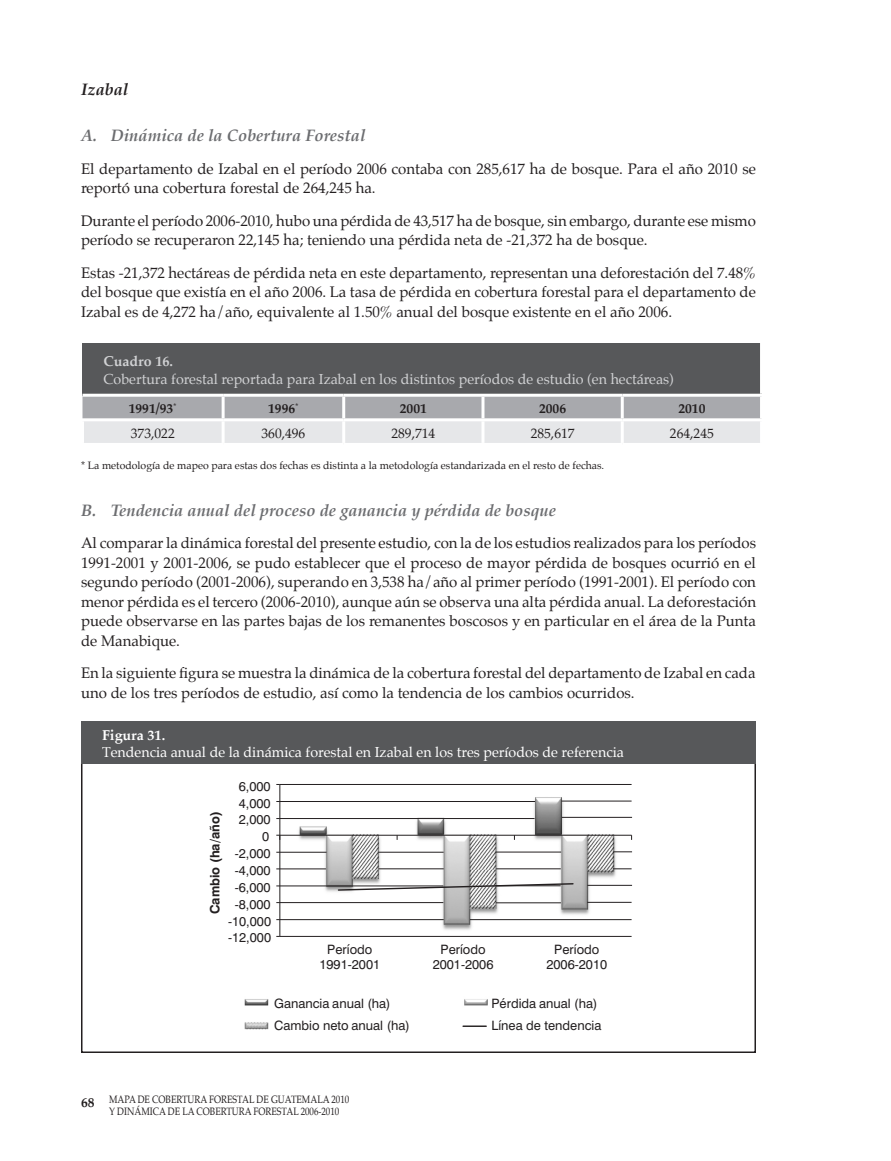
<style>
.page{position:relative;width:891px;height:1161px;background:#fff}
.page>*{position:absolute;margin:0;border:0;box-sizing:border-box;transform-origin:0 0}
.SUBTITU_cursivo_gris{font:italic 700 16.5px "Palatino";color:#6c6d70}
.SUBTITU_1_1{font:italic 700 16.5px "Palatino";color:#231f20}
.TEXTO_gral{font:15px/19.5px "Palatino";color:#231f20}
.t1{font:14.25px/17.1px "Palatino";color:#d1d2d4}
.TITULAR_cuadros{font:14.25px/17.1px "Palatino";color:#fff}
.t2{font:13.5px "Palatino";color:#231f20}
.t3{font:700 13.5px "Palatino";color:#231f20}
.t4{font:12.9px/15.5px "Swiss 721 BT";color:#231f20;text-align:center}
.t5{font:700 12.9px "Swiss 721 BT";color:#231f20}
.LLAMADAS{font:10.5px "Palatino";color:#231f20}
.LLAMADAS-2{font:10.5px "Palatino";color:#231f20;scale:.85 1}
.s1{font-weight:700}
</style>
<div class="page">
<div style="left:82px;top:343px;width:680px;height:52px;background:#57585a"></div>
<svg style="left:82px;top:397px;width:678px;height:46px;background:#c8c9cc"></svg>
<hr style="left:222px;top:397px;width:3px;height:21px;background:#fff">
<hr style="left:342px;top:397px;width:3px;height:21px;background:#fff">
<hr style="left:482px;top:397px;width:2px;height:21px;background:#fff">
<hr style="left:621px;top:397px;width:3px;height:21px;background:#fff">
<hr style="left:222px;top:421px;width:3px;height:22px;background:#fff">
<hr style="left:342px;top:421px;width:3px;height:22px;background:#fff">
<hr style="left:482px;top:421px;width:2px;height:22px;background:#fff">
<hr style="left:621px;top:421px;width:3px;height:22px;background:#fff">
<hr style="left:82px;top:394px;width:141px;height:3px;background:#fff">
<hr style="left:223px;top:394px;width:121px;height:3px;background:#fff">
<hr style="left:344px;top:394px;width:139px;height:3px;background:#fff">
<hr style="left:483px;top:394px;width:139px;height:3px;background:#fff">
<hr style="left:622px;top:394px;width:141px;height:3px;background:#fff">
<hr style="left:760px;top:343px;width:3px;height:51px;background:#fff">
<hr style="left:81px;top:418px;width:142px;height:3px;background:#fff">
<hr style="left:81px;top:421px;width:3px;height:22px;background:#fff">
<hr style="left:223px;top:418px;width:121px;height:3px;background:#fff">
<hr style="left:344px;top:418px;width:139px;height:3px;background:#fff">
<hr style="left:483px;top:418px;width:139px;height:3px;background:#fff">
<hr style="left:622px;top:418px;width:141px;height:3px;background:#fff">
<div style="left:81px;top:721px;width:675px;height:42px;background:#57585a"></div>
<img style="left:244px;top:795px;width:373px;height:235px">
<hr style="left:280px;top:936px;width:352px;height:1px;background:#231f20">
<hr style="left:470px;top:919px;width:162px;height:1px;background:#231f20">
<hr style="left:280px;top:919px;width:164px;height:1px;background:#231f20">
<hr style="left:587px;top:902px;width:45px;height:1px;background:#231f20">
<hr style="left:496px;top:902px;width:65px;height:1px;background:#231f20">
<hr style="left:280px;top:902px;width:163px;height:1px;background:#231f20">
<hr style="left:587px;top:885px;width:45px;height:1px;background:#231f20">
<hr style="left:280px;top:886px;width:163px;height:1px;background:#231f20">
<svg style="left:613px;top:868px;width:19px;height:1px"></svg>
<hr style="left:496px;top:868px;width:65px;height:1px;background:#231f20">
<hr style="left:379px;top:868px;width:65px;height:1px;background:#231f20">
<hr style="left:280px;top:869px;width:46px;height:1px;background:#231f20">
<svg style="left:613px;top:851px;width:19px;height:1px"></svg>
<hr style="left:496px;top:852px;width:65px;height:1px;background:#231f20">
<hr style="left:379px;top:852px;width:65px;height:1px;background:#231f20">
<hr style="left:280px;top:852px;width:47px;height:1px;background:#231f20">
<hr style="left:280px;top:818px;width:255px;height:1px;background:#231f20">
<hr style="left:562px;top:817px;width:70px;height:1px;background:#231f20">
<hr style="left:561px;top:801px;width:71px;height:1px;background:#231f20">
<hr style="left:280px;top:801px;width:255px;height:1px;background:#231f20">
<hr style="left:280px;top:784px;width:352px;height:1px;background:#231f20">
<hr style="left:279px;top:785px;width:1px;height:151px;background:#231f20">
<hr style="left:280px;top:835px;width:352px;height:1px;background:#231f20">
<svg style="left:276px;top:835px;width:4px;height:5px"></svg>
<svg style="left:337px;top:882px;width:237px;height:10px"></svg>
<svg style="left:463px;top:1026px;width:23px;height:1px"></svg>
<p class="SUBTITU_1_1" style="left:81px;top:79px;width:49px">Izabal</p>
<p class="SUBTITU_cursivo_gris" style="left:81px;top:126px;width:286px">A. Dinámica de la Cobertura Forestal</p>
<p class="TEXTO_gral" style="left:81px;top:160px;width:676px">El departamento de Izabal en el período 2006 contaba con 285,617 ha de bosque. Para el año 2010 se reportó una cobertura forestal de 264,245 ha.</p>
<p class="TEXTO_gral" style="left:81px;top:212px;width:676px">Durante el período 2006-2010, hubo una pérdida de 43,517 ha de bosque, sin embargo, durante ese mismo período se recuperaron 22,145 ha; teniendo una pérdida neta de -21,372 ha de bosque.</p>
<p class="TEXTO_gral" style="left:81px;top:264px;width:676px;text-align:justify">Estas -21,372 hectáreas de pérdida neta en este departamento, representan una deforestación del 7.48% del bosque que existía en el año 2006. La tasa de pérdida en cobertura forestal para el departamento de Izabal es de 4,272 ha/año, equivalente al 1.50% anual del bosque existente en el año 2006.</p>
<p class="t1" style="left:104px;top:354px;width:572px"><span class="s1">Cuadro 16.<br></span>Cobertura forestal reportada para Izabal en los distintos períodos de estudio (en hectáreas)</p>
<p class="t3" style="left:129px;top:400px;width:49px">1991/93<sup>*</sup></p>
<p class="t3" style="left:268px;top:400px;width:32px">1996<sup>*</sup></p>
<p class="t3" style="left:400px;top:400px;width:28px">2001</p>
<p class="t3" style="left:539px;top:400px;width:28px">2006</p>
<p class="t3" style="left:678px;top:400px;width:28px">2010</p>
<p class="t2" style="left:131px;top:424px;width:45px">373,022</p>
<p class="t2" style="left:262px;top:424px;width:45px">360,496</p>
<p class="t2" style="left:391px;top:424px;width:45px">289,714</p>
<p class="t2" style="left:531px;top:424px;width:45px">285,617</p>
<p class="t2" style="left:670px;top:424px;width:45px">264,245</p>
<p class="LLAMADAS" style="left:81px;top:459px;width:525px">* La metodología de mapeo para estas dos fechas es distinta a la metodología estandarizada en el resto de fechas.</p>
<p class="SUBTITU_cursivo_gris" style="left:81px;top:500px;width:477px">B. Tendencia anual del proceso de ganancia y pérdida de bosque</p>
<p class="TEXTO_gral" style="left:81px;top:535px;width:677px;text-align:justify">Al comparar la dinámica forestal del presente estudio, con la de los estudios realizados para los períodos 1991-2001 y 2001-2006, se pudo establecer que el proceso de mayor pérdida de bosques ocurrió en el segundo período (2001-2006), superando en 3,538 ha/año al primer período (1991-2001). El período con menor pérdida es el tercero (2006-2010), aunque aún se observa una alta pérdida anual. La deforestación puede observarse en las partes bajas de los remanentes boscosos y en particular en el área de la Punta de Manabique.</p>
<p class="TEXTO_gral" style="left:81px;top:665px;width:676px">En la siguiente figura se muestra la dinámica de la cobertura forestal del departamento de Izabal en cada uno de los tres períodos de estudio, así como la tendencia de los cambios ocurridos.</p>
<p class="TITULAR_cuadros" style="left:102px;top:727px;width:523px"><span class="s1">Figura 31.<br></span>Tendencia anual de la dinámica forestal en Izabal en los tres períodos de referencia</p>
<p class="t4" style="left:239px;top:778px;width:33px">6,000</p>
<p class="t5" style="left:207px;top:914px;width:104px;rotate:-90deg">Cambio (ha/año)</p>
<p class="t4" style="left:239px;top:795px;width:33px">4,000</p>
<p class="t4" style="left:239px;top:812px;width:33px">2,000</p>
<p class="t4" style="left:262px;top:829px;width:9px">0</p>
<p class="t4" style="left:235px;top:846px;width:37px">-2,000</p>
<p class="t4" style="left:235px;top:863px;width:37px">-4,000</p>
<p class="t4" style="left:235px;top:879px;width:37px">-6,000</p>
<p class="t4" style="left:235px;top:896px;width:37px">-8,000</p>
<p class="t4" style="left:228px;top:913px;width:45px">-10,000</p>
<p class="t4" style="left:228px;top:930px;width:45px">-12,000</p>
<p class="t4" style="left:319px;top:941px;width:62px">Período<br>1991-2001</p>
<p class="t4" style="left:433px;top:941px;width:62px">Período<br>2001-2006</p>
<p class="t4" style="left:546px;top:941px;width:62px">Período<br>2006-2010</p>
<p class="t4" style="left:274px;top:996px;width:118px">Ganancia anual (ha)</p>
<p class="t4" style="left:492px;top:996px;width:107px">Pérdida anual (ha)</p>
<p class="t4" style="left:274px;top:1018px;width:137px">Cambio neto anual (ha)</p>
<p class="t4" style="left:492px;top:1018px;width:111px">Línea de tendencia</p>
<p class="t3" style="left:81px;top:1094px;width:15px">68</p>
<p class="LLAMADAS-2" style="left:109px;top:1092px;width:284px">MAPA DE COBERTURA FORESTAL DE GUATEMALA 2010</p>
<p class="LLAMADAS-2" style="left:109px;top:1105px;width:272px">Y DINÁMICA DE LA COBERTURA FORESTAL 2006-2010</p>
</div>
